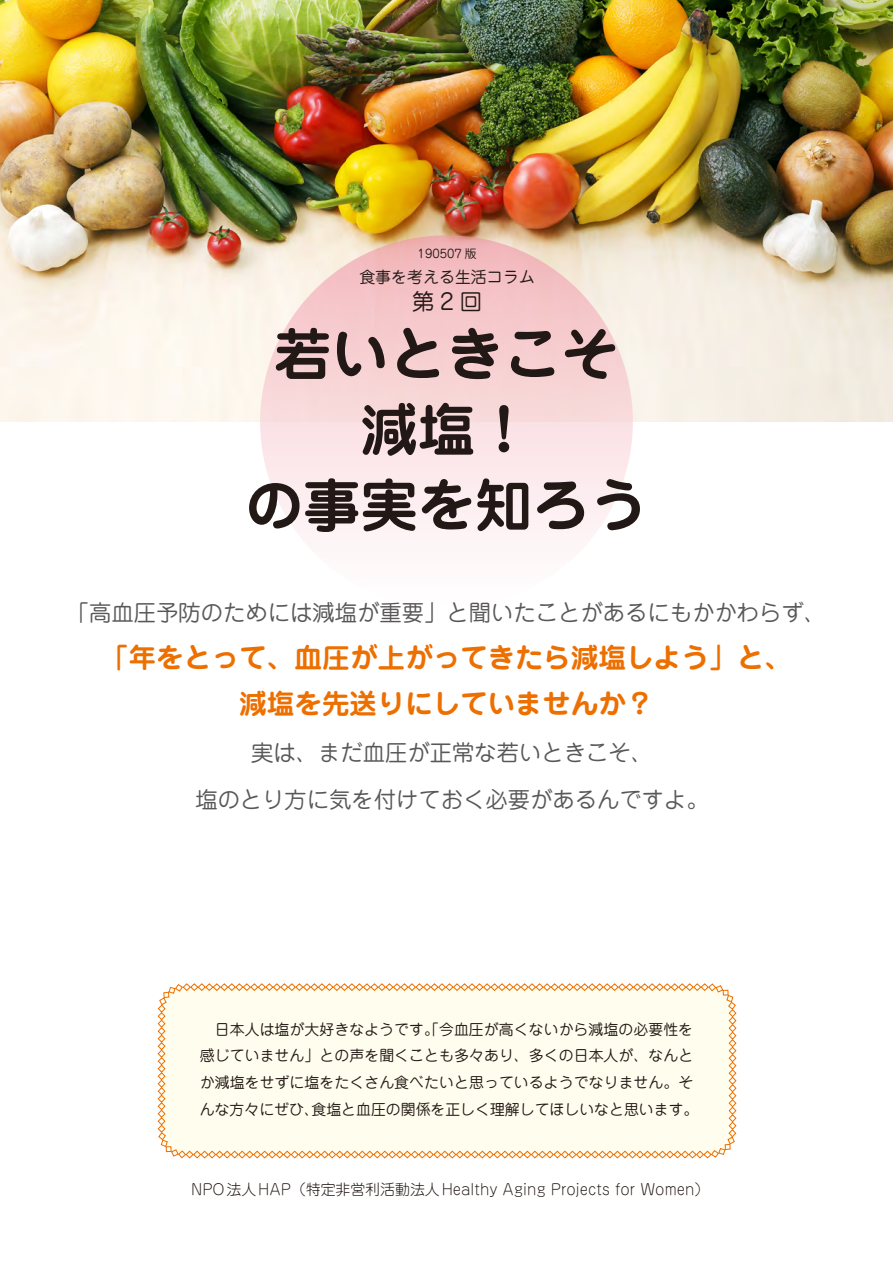
<style>
.page{position:relative;width:893px;height:1263px;background:#fff}
.page>*{position:absolute;margin:0;border:0;box-sizing:border-box;transform-origin:0 0}
.t1{font:700 57.45px/75.4px "Jun 501 Pro";color:#221815;text-align:center}
.t2{font:700 27.6px/46.8px "Jun 501 Pro";color:#ed6f00;text-align:center}
.t3{font:22.35px/46.8px "Jun 201 Pro";color:#595757;text-align:center}
.t4{font:22.35px "Jun 201 Pro";color:#221815}
.t5{font:15.9px "Jun 201 Pro";color:#221815}
.t6{font:14.85px "Jun 201 Pro";letter-spacing:.005em;color:#221815}
.t7{font:300 14.85px "Jun 101 Pro";color:#221815}
.t8{font:11.7px "Jun 201 Pro";color:#221815}
</style>
<div class="page">
<svg style="left:157px;top:983px;width:580px;height:176px;background:#fef8e6"></svg>
<img style="left:0;top:0;width:893px;height:422px">
<div style="left:260px;top:235px;width:373px;height:373px;background:linear-gradient(to bottom,#f1b5b9,#fff);border-radius:50%"></div>
<p class="t8" style="left:418px;top:244px;width:60px">190507 版</p>
<p class="t5" style="left:359px;top:264px;width:177px">食事を考える生活コラム</p>
<h3 class="t4" style="left:412px;top:283px;width:71px">第 2 回</h3>
<h1 class="t1" style="left:246px;top:311px;width:403px">若いときこそ減塩!<br>の事実を知ろう</h1>
<h3 class="t3" style="left:67px;top:587px;width:760px">「高血圧予防のためには減塩が重要」と聞いたことがあるにもかかわらず、</h3>
<h2 class="t2" style="left:101px;top:631px;width:692px">「年をとって、血圧が上がってきたら減塩しよう」と、減塩を先送りにしていませんか?</h2>
<h3 class="t3" style="left:195px;top:727px;width:515px">実は、まだ血圧が正常な若いときこそ、<br>塩のとり方に気を付けておく必要があるんですよ。</h3>
<p class="t6" style="left:200px;top:1017px;width:495px">　日本人は塩が大好きなようです。「今血圧が高くないから減塩の必要性を</p>
<p class="t6" style="left:200px;top:1044px;width:495px">感じていません」との声を聞くことも多々あり、多くの日本人が、なんと</p>
<p class="t6" style="left:200px;top:1070px;width:495px">か減塩をせずに塩をたくさん食べたいと思っているようでなりません。そ</p>
<p class="t6" style="left:311px;top:1097px;width:388px">食塩と血圧の関係を正しく理解してほしいなと思います。</p>
<p class="t6" style="left:200px;top:1097px;width:121px">んな方々にぜひ、</p>
<p class="t7" style="left:191px;top:1178px;width:520px">NPO法人HAP（特定非営利活動法人Healthy Aging Projects for Women(</p>
</div>
